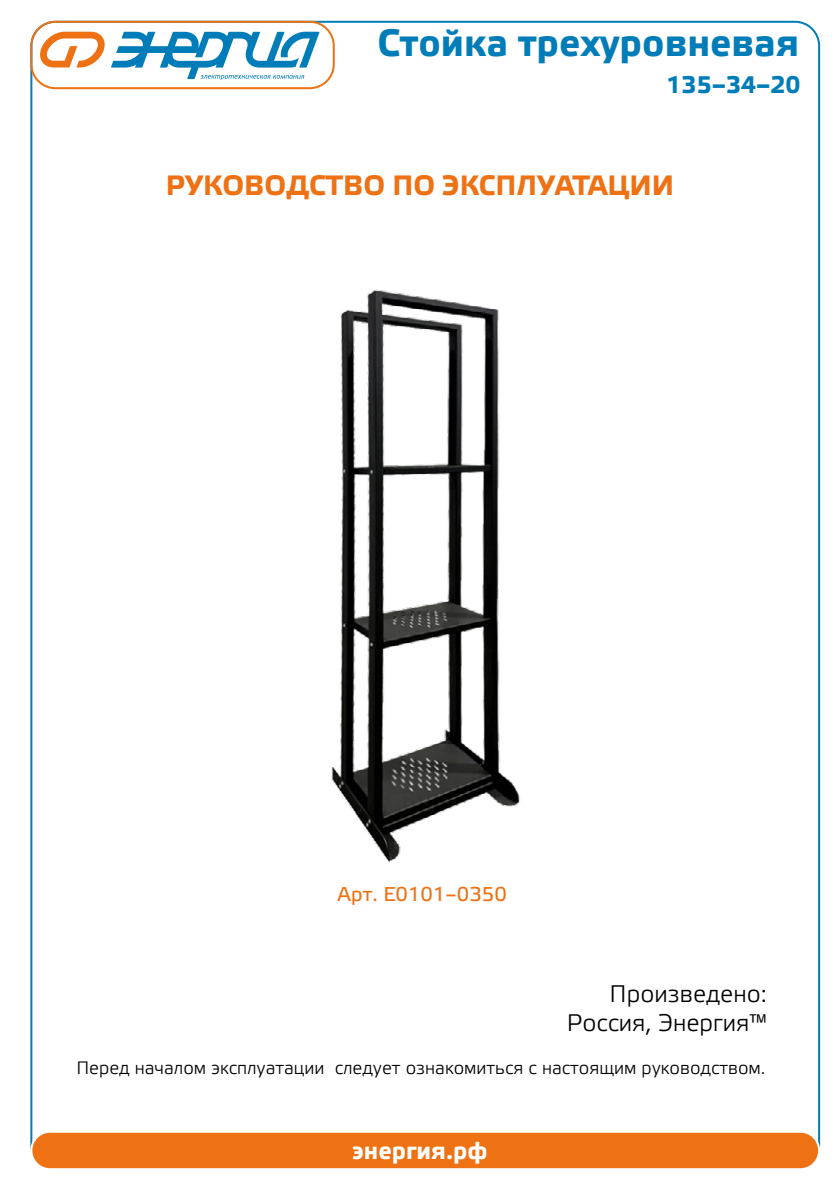
<style>
.page{position:relative;width:840px;height:1191px;background:#fff}
.page>*{position:absolute;margin:0;border:0;box-sizing:border-box;transform-origin:0 0}
.t1{font:700 38px "Etelka Text Pro";color:#007db8}
.t2{font:700 28px "Etelka Text Pro";color:#ee7113}
.t3{font:24px/28.8px "Etelka Light Pro";color:#000;text-align:right}
.t4{font:700 24px "Etelka Text Pro";color:#fff}
.t5{font:700 24px "Etelka Text Pro";color:#007db8}
.t6{font:20px "Etelka Text Pro";color:#ee7113}
.t7{font:18px "Etelka Light Pro";color:#000}
</style>
<div class="page">
<div style="left:31px;top:1131px;width:787px;height:38px;background:#ee7113;border-radius:19px"></div>
<div style="left:30px;top:1130px;width:789px;height:40px;border:2px solid #fff;border-radius:19px"></div>
<div style="left:30px;top:21px;width:304px;height:68px;border:2px solid #ee7113;border-radius:24px"></div>
<svg style="left:111px;top:32px;width:208px;height:48px"></svg>
<svg style="left:40px;top:32px;width:65px;height:35px"></svg>
<img style="left:331px;top:289px;width:189px;height:574px">
<h1 class="t1" style="left:377px;top:22px;width:423px">Стойка трехуровневая</h1>
<h3 class="t5" style="left:666px;top:71px;width:136px">135–34–20</h3>
<h2 class="t2" style="left:166px;top:170px;width:509px">РУКОВОДСТВО ПО ЭКСПЛУАТАЦИИ</h2>
<p class="t6" style="left:337px;top:883px;width:171px">Арт. Е0101–0350</p>
<h3 class="t3" style="left:566px;top:981px;width:201px">Произведено:<br>Россия, Энергия™</h3>
<p class="t7" style="left:76px;top:1058px;width:690px">Перед началом эксплуатации следует ознакомиться с настоящим руководством.</p>
<h3 class="t4" style="left:352px;top:1137px;width:137px">энергия.рф</h3>
</div>
